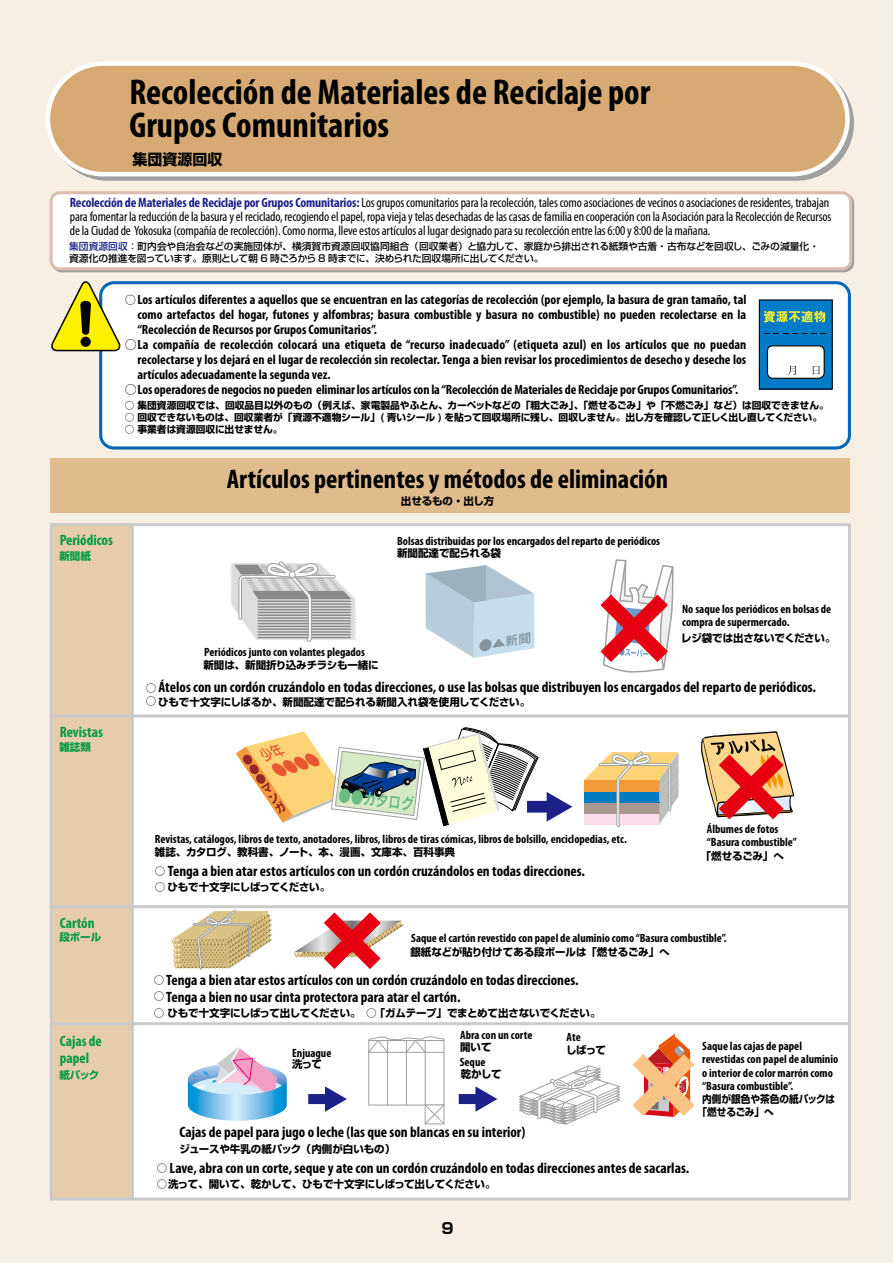
<style>
.page{position:relative;width:893px;height:1263px;background:#f8efe4}
.page>*{position:absolute;margin:0;border:0;box-sizing:border-box;transform-origin:0 0}
.t1{font:700 condensed 36px/33px "Myriad Pro";color:#000}
.t2{font:700 condensed 27px "Myriad Pro";color:#000}
.t3{font:700 condensed 15px/16.5px "Myriad Pro";color:#000}
.t4{font:700 condensed 15px/16.5px "Myriad Pro";color:#094}
.t5{font:700 15px "Shin Go Pro";color:#000}
.t6{font:700 condensed 13.5px/15px "Myriad Pro";letter-spacing:-.01em;color:#000;text-align:justify}
.t7{font:condensed 13.5px/14.2px "Myriad Pro";letter-spacing:-.01em;color:#000}
.t8{font:700 condensed 12px/13.5px "Myriad Pro";color:#000}
.t9{font:700 10.5px/16.5px "Shin Go Pro";letter-spacing:-.01em;color:#000}
.t10{font:700 10.5px/12.8px "Shin Go Pro";letter-spacing:-.01em;color:#000;scale:.92 1}
.t11{font:700 10.5px "Shin Go Pro";color:#094}
.t12{font:700 9.75px "Shin Go Pro";letter-spacing:-.01em;color:#000}
.t13{font:500 9.75px/11.7px "Shin Go Pro";letter-spacing:-.01em;color:#000}
.s1{font-weight:700;color:#1d2088}
.s2{color:#1d2088}
.s3{font-family:"Shin Go Pro";font-weight:500;font-stretch:normal;font-size:11.25px}
.s4{font-family:"Shin Go Pro";font-weight:500;font-stretch:normal;font-size:12px}
.s5{font-family:"Shin Go Pro";font-stretch:normal;font-size:10.5px}
.s6{font-weight:500}
</style>
<div class="page">
<div style="left:51px;top:525px;width:798px;height:674px;background:#fff"></div>
<div style="left:51px;top:524px;width:81px;height:675px;background:#e7ccab"></div>
<svg style="left:584px;top:751px;width:94px;height:76px;background:#c9bea8"></svg>
<svg style="left:236px;top:728px;width:336px;height:98px"></svg>
<svg style="left:701px;top:731px;width:93px;height:89px"></svg>
<svg style="left:292px;top:908px;width:112px;height:61px"></svg>
<svg style="left:170px;top:908px;width:102px;height:62px"></svg>
<div style="left:368px;top:1040px;width:76px;height:65px;border:1px solid #9fa0a0"></div>
<hr style="left:387px;top:1040px;width:1px;height:65px;background:#9fa0a0">
<hr style="left:406px;top:1040px;width:1px;height:65px;background:#9fa0a0">
<hr style="left:425px;top:1040px;width:1px;height:65px;background:#9fa0a0">
<svg style="left:424px;top:1104px;width:21px;height:21px"></svg>
<svg style="left:368px;top:1036px;width:77px;height:17px"></svg>
<svg style="left:459px;top:1086px;width:38px;height:26px"></svg>
<svg style="left:308px;top:1086px;width:39px;height:26px"></svg>
<svg style="left:188px;top:1047px;width:99px;height:74px"></svg>
<svg style="left:519px;top:1034px;width:176px;height:91px"></svg>
<svg style="left:600px;top:559px;width:74px;height:114px"></svg>
<svg style="left:230px;top:561px;width:126px;height:81px"></svg>
<div style="left:289px;top:571px;width:7px;height:7px;border:1px solid #9fa0a0;border-radius:50%"></div>
<svg style="left:426px;top:565px;width:108px;height:93px"></svg>
<div style="left:50px;top:66px;width:804px;height:115px;border:4px solid #9fa0a0;border-radius:55px"></div>
<div style="left:48px;top:64px;width:799px;height:110px;background:#d7aa73;border-radius:55px"></div>
<div style="left:46px;top:61px;width:804px;height:115px;border:4px solid #fff;border-radius:55px"></div>
<div style="left:51px;top:458px;width:799px;height:55px;background:#dfbb8e"></div>
<hr style="left:131px;top:525px;width:3px;height:674px;background:#c9caca">
<hr style="left:52px;top:714px;width:797px;height:3px;background:#c9caca">
<hr style="left:52px;top:1022px;width:797px;height:3px;background:#c9caca">
<hr style="left:52px;top:905px;width:797px;height:3px;background:#c9caca">
<div style="left:50px;top:523px;width:801px;height:677px;border:3px solid #c9caca"></div>
<div style="left:52px;top:193px;width:802px;height:79px;border:3px solid #9fa0a0;border-radius:9px"></div>
<div style="left:51px;top:193px;width:800px;height:76px;background:#fff;border-radius:9px"></div>
<div style="left:50px;top:191px;width:802px;height:79px;border:3px solid #d9bdae;border-radius:9px"></div>
<div style="left:101px;top:283px;width:748px;height:165px;background:#fff;border-radius:13px"></div>
<div style="left:99px;top:281px;width:752px;height:168px;border:3px solid #0068b7;border-radius:13px"></div>
<svg style="left:51px;top:281px;width:70px;height:71px"></svg>
<div style="left:759px;top:300px;width:73px;height:89px;background:#007bc7"></div>
<div style="left:759px;top:299px;width:74px;height:91px;border:1px solid #040000"></div>
<svg style="left:764px;top:333px;width:62px;height:1px"></svg>
<svg style="left:763px;top:311px;width:62px;height:11px"></svg>
<div style="left:767px;top:346px;width:57px;height:32px;background:#fff;border-radius:5px"></div>
<div style="left:767px;top:345px;width:58px;height:34px;border:1px solid #040000;border-radius:5px"></div>
<svg style="left:788px;top:366px;width:8px;height:9px"></svg>
<svg style="left:813px;top:366px;width:7px;height:9px"></svg>
<h1 class="t1" style="left:129px;top:75px;width:522px">Recolección de Materiales de Reciclaje por<br>Grupos Comunitarios</h1>
<p class="t5" style="left:132px;top:148px;width:91px">集団資源回収</p>
<p class="t7" style="left:70px;top:195px;width:763px"><span class="s1">Recolección de Materiales de Reciclaje por Grupos Comunitarios:</span> Los grupos comunitarios para la recolección, tales como asociaciones de vecinos o asociaciones de residentes, trabajan para fomentar la reducción de la basura y el reciclado, recogiendo el papel, ropa vieja y telas desechadas de las casas de familia en cooperación con la Asociación para la Recolección de Recursos de la Ciudad de Yokosuka (compañía de recolección). Como norma, lleve estos artículos al lugar designado para su recolección entre las 6:00 y 8:00 de la mañana.</p>
<p class="t13" style="left:69px;top:239px;width:751px"><span class="s2">集団資源回収：</span>町内会や自治会などの実施団体が、横須賀市資源回収協同組合（回収業者）と協力して、家庭から排出される紙類や古着・古布などを回収し、ごみの減量化・資源化の推進を図っています。原則として朝 6 時ごろから 8 時までに、決められた回収場所に出してください。</p>
<p class="t6" style="left:137px;top:292px;width:610px;text-indent:-13px"><span class="s3">○</span>Los artículos diferentes a aquellos que se encuentran en las categorías de recolección (por ejemplo, la basura de gran tamaño, tal como artefactos del hogar, futones y alfombras; basura combustible y basura no combustible) no pueden recolectarse en la “Recolección de Recursos por Grupos Comunitarios”.</p>
<p class="t6" style="left:137px;top:337px;width:610px;text-indent:-13px"><span class="s4">○</span>La compañía de recolección colocará una etiqueta de “recurso inadecuado” (etiqueta azul) en los artículos que no puedan recolectarse y los dejará en el lugar de recolección sin recolectar. Tenga a bien revisar los procedimientos de desecho y deseche los artículos adecuadamente la segunda vez.</p>
<p class="t6" style="left:125px;top:382px;width:615px"><span class="s4">○</span>Los operadores de negocios no pueden eliminar los artículos con la “Recolección de Materiales de Reciclaje por Grupos Comunitarios”.</p>
<p class="t12" style="left:125px;top:398px;width:706px">○ 集団資源回収では、回収品目以外のもの（例えば、家電製品やふとん、カーペットなどの「粗大ごみ」、「燃せるごみ」や「不燃ごみ」など）は回収できません。</p>
<p class="t12" style="left:125px;top:410px;width:699px">○ 回収できないものは、回収業者が「資源不適物シール」( 青いシール ) を貼って回収場所に残し、回収しません。出し方を確認して正しく出し直してください。</p>
<p class="t12" style="left:125px;top:422px;width:159px">○ 事業者は資源回収に出せません。</p>
<h2 class="t2" style="left:227px;top:462px;width:443px">Artículos pertinentes y métodos de eliminación</h2>
<p class="t4" style="left:60px;top:532px;width:55px">Periódicos</p>
<p class="t11" style="left:59px;top:548px;width:33px">新聞紙</p>
<p class="t4" style="left:60px;top:723px;width:45px">Revistas</p>
<p class="t11" style="left:59px;top:739px;width:33px">雑誌類</p>
<p class="t4" style="left:60px;top:915px;width:36px">Cartón</p>
<p class="t11" style="left:59px;top:929px;width:43px">段ボール</p>
<p class="t4" style="left:60px;top:1033px;width:44px">Cajas de papel</p>
<p class="t11" style="left:59px;top:1066px;width:41px">紙パック</p>
<p class="t9" style="left:401px;top:492px;width:95px">出せるもの・出し方</p>
<p class="t8" style="left:397px;top:534px;width:264px">Bolsas distribuidas por los encargados del reparto de periódicos</p>
<p class="t9" style="left:397px;top:544px;width:106px">新聞配達で配られる袋</p>
<p class="t8" style="left:682px;top:602px;width:151px">No saque los periódicos en bolsas de compra de supermercado.</p>
<p class="t9" style="left:681px;top:628px;width:156px">レジ袋では出さないでください。</p>
<p class="t8" style="left:204px;top:645px;width:162px">Periódicos junto con volantes plegados</p>
<p class="t3" style="left:146px;top:678px;width:671px"><span class="s5">○</span> Átelos con un cordón cruzándolo en todas direcciones, o use las bolsas que distribuyen los encargados del reparto de periódicos.</p>
<p class="t9" style="left:203px;top:656px;width:177px">新聞は、新聞折り込みチラシも一緒に</p>
<p class="t9" style="left:146px;top:692px;width:386px">○ひもで十文字にしばるか、新聞配達で配られる新聞入れ袋を使用してください。</p>
<p class="t8" style="left:707px;top:822px;width:92px">Álbumes de fotos “Basura combustible”</p>
<p class="t8" style="left:155px;top:832px;width:473px">Revistas, catálogos, libros de texto, anotadores, libros, libros de tiras cómicas, libros de bolsillo, enciclopedias, etc.</p>
<p class="t9" style="left:155px;top:843px;width:302px">雑誌、カタログ、教科書、ノート、本、漫画、文庫本、百科事典</p>
<p class="t9" style="left:701px;top:847px;width:85px">「燃せるごみ」へ</p>
<p class="t3" style="left:168px;top:862px;width:419px">Tenga a bien atar estos artículos con un cordón cruzándolos en todas direcciones.</p>
<p class="t9" style="left:155px;top:862px;width:12px">○</p>
<p class="t9" style="left:155px;top:877px;width:177px">○ ひもで十文字にしばってください。</p>
<p class="t8" style="left:411px;top:931px;width:317px">Saque el cartón revestido con papel de aluminio como “Basura combustible”.</p>
<p class="t9" style="left:410px;top:942px;width:261px">銀紙などが貼り付けてある段ボールは「燃せるごみ」へ</p>
<p class="t3" style="left:166px;top:971px;width:414px">Tenga a bien atar estos artículos con un cordón cruzándolo en todas direcciones.<br>Tenga a bien no usar cinta protectora para atar el cartón.</p>
<p class="t9" style="left:154px;top:970px;width:12px">○ ○</p>
<p class="t9" style="left:154px;top:1004px;width:448px">○ ひもで十文字にしばって出してください。　<span class="s6">○</span> 「ガムテープ」でまとめて出さないでください。</p>
<p class="t8" style="left:292px;top:1046px;width:41px">Enjuague</p>
<p class="t9" style="left:292px;top:1055px;width:31px">洗って</p>
<p class="t8" style="left:460px;top:1028px;width:74px">Abra con un corte</p>
<p class="t8" style="left:460px;top:1055px;width:27px">Seque</p>
<p class="t9" style="left:460px;top:1038px;width:33px">開いて</p>
<p class="t9" style="left:461px;top:1065px;width:43px">乾かして</p>
<p class="t8" style="left:567px;top:1030px;width:16px">Ate</p>
<p class="t9" style="left:566px;top:1040px;width:42px">しばって</p>
<p class="t3" style="left:179px;top:1124px;width:347px">Cajas de papel para jugo o leche (las que son blancas en su interior)</p>
<p class="t3" style="left:170px;top:1159px;width:521px">Lave, abra con un corte, seque y ate con un cordón cruzándolo en todas direcciones antes de sacarlas.</p>
<p class="t9" style="left:180px;top:1140px;width:217px">ジュースや牛乳の紙パック（内側が白いもの）</p>
<p class="t9" style="left:157px;top:1158px;width:12px">○</p>
<p class="t9" style="left:157px;top:1175px;width:340px">○洗って、開いて、乾かして、ひもで十文字にしばって出してください。</p>
<p class="t5" style="left:441px;top:1217px;width:14px">9</p>
<p class="t8" style="left:702px;top:1039px;width:138px">Saque las cajas de papel revestidas con papel de aluminio o interior de color marrón como “Basura combustible”.</p>
<p class="t10" style="left:697px;top:1092px;width:151px;text-indent:5px">内側が銀色や茶色の紙パックは「燃せるごみ」へ</p>
</div>
